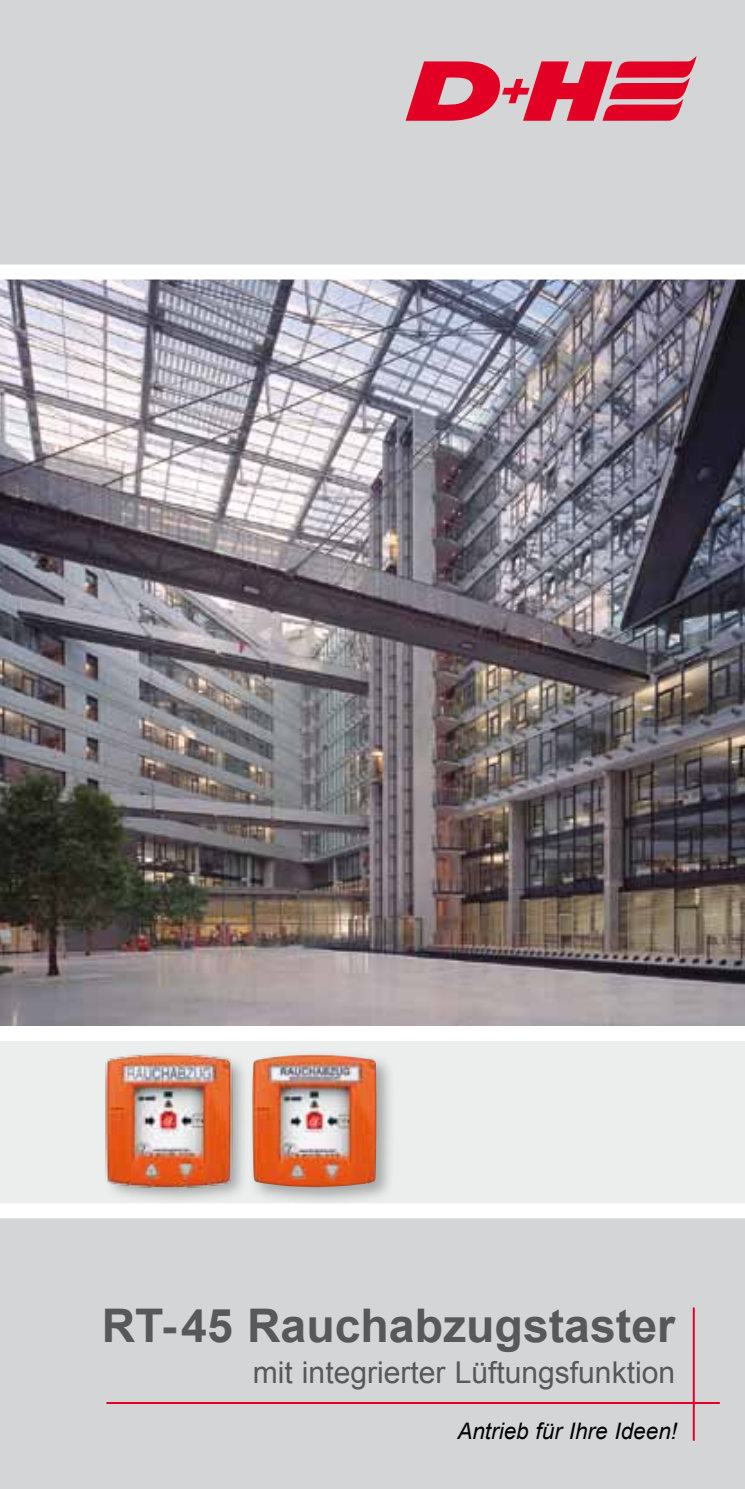
<style>
.page{position:relative;width:745px;height:1489px;background:#fff}
.page>*{position:absolute;margin:0;border:0;box-sizing:border-box;transform-origin:0 0}
.t1{font:700 46.25px "Arial";color:#58585a}
.t2{font:30px "Arial";color:#58585a}
.t3{font:italic 22.75px "Arial";color:#000}
</style>
<div class="page">
<div style="left:0;top:1209px;width:744px;height:279px;background:#d4d5d6"></div>
<div style="left:0;top:0;width:744px;height:271px;background:#d4d5d6"></div>
<svg style="left:405px;top:56px;width:291px;height:65px"></svg>
<hr style="left:106px;top:1401px;width:613px;height:2px;background:#e20026">
<hr style="left:692px;top:1307px;width:2px;height:133px;background:#e20026">
<div style="left:0;top:1031px;width:744px;height:178px;background:#eceded"></div>
<img style="left:0;top:279px;width:744px;height:746px">
<div style="left:0;top:1203px;width:744px;height:15px;background:#fff"></div>
<div style="left:0;top:1025px;width:744px;height:15px;background:#fff"></div>
<div style="left:102px;top:1049px;width:148px;height:155px;background:#000;opacity:.3"></div>
<img style="left:103px;top:1049px;width:132px;height:141px">
<div style="left:0;top:264px;width:744px;height:15px;background:#fff"></div>
<div style="left:247px;top:1049px;width:148px;height:157px;background:#000;opacity:.3"></div>
<img style="left:252px;top:1054px;width:124px;height:133px">
<h1 class="t1" style="left:102px;top:1294px;width:574px">RT-45 Rauchabzugstaster</h1>
<p class="t2" style="left:252px;top:1352px;width:423px">mit integrierter Lüftungsfunktion</p>
<p class="t3" style="left:457px;top:1415px;width:221px">Antrieb für Ihre Ideen!</p>
</div>
